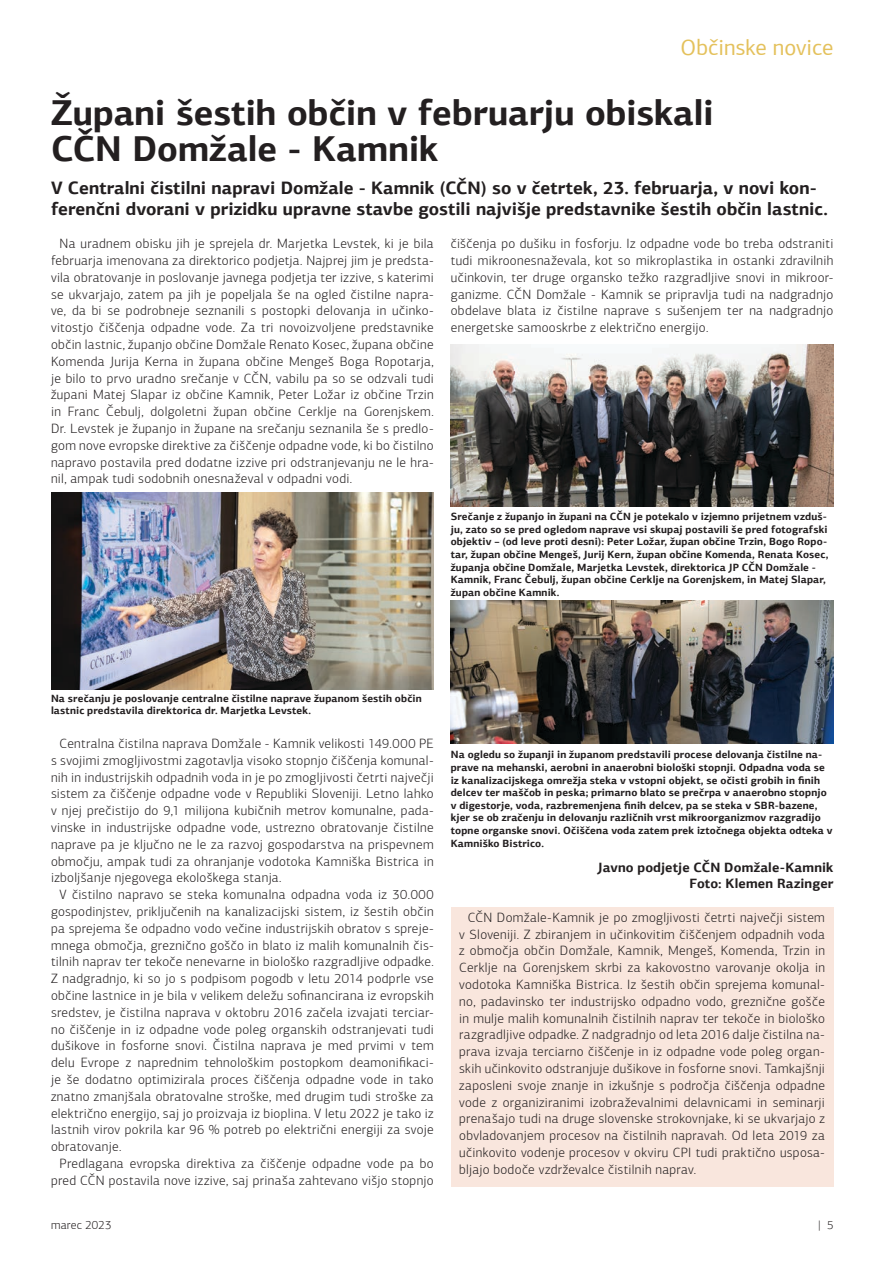
<style>
.page{position:relative;width:893px;height:1263px;background:#fff}
.page>*{position:absolute;margin:0;border:0;box-sizing:border-box;transform-origin:0 0}
.Naslov__Velik{font:700 36px/36px "PF Agora Sans Pro";letter-spacing:-.005em;color:#231f20}
.t1{font:22.5px "PF Agora Sans Pro";color:#e4c15c}
.Podnaslov{font:700 18px/21px "PF Agora Sans Pro";color:#231f20}
.Tekst{font:300 13.5px/16.8px "PF Agora Sans Pro";letter-spacing:.025em;color:#231f20;text-align:justify}
.avtor{font:700 13.5px "PF Agora Sans Pro";letter-spacing:.01em;color:#231f20}
.t2{font:300 12px "PF Agora Sans Pro";letter-spacing:.015em;color:#231f20}
.PODPIS_POD_SLIKO{font:700 10.5px/12.6px "PF Agora Sans Pro";letter-spacing:.015em;color:#231f20}
</style>
<div class="page">
<div style="left:451px;top:907px;width:382px;height:279px;background:#f9e6dd"></div>
<img style="left:51px;top:493px;width:383px;height:196px">
<img style="left:451px;top:344px;width:382px;height:162px">
<img style="left:451px;top:600px;width:382px;height:143px">
<h2 class="t1" style="left:680px;top:34px;width:154px">Občinske novice</h2>
<p class="Naslov__Velik" style="left:51px;top:94px;width:664px">Župani šestih občin v februarju obiskali<br>CČN Domžale - Kamnik</p>
<p class="Podnaslov" style="left:51px;top:177px;width:779px">V Centralni čistilni napravi Domžale - Kamnik (CČN) so v četrtek, 23. februarja, v novi kon&shy;ferenčni dvorani v prizidku upravne stavbe gostili najvišje predstavnike šestih občin lastnic.</p>
<p class="Tekst" style="left:51px;top:235px;width:384px;text-indent:9px">Na uradnem obisku jih je sprejela dr. Marjetka Levstek, ki je bila februarja imenovana za direktorico podjetja. Najprej jim je predsta&shy;vila obratovanje in poslovanje javnega podjetja ter izzive, s katerimi se ukvarjajo, zatem pa jih je popeljala še na ogled čistilne napra&shy;ve, da bi se podrobneje seznanili s postopki delovanja in učinko&shy;vitostjo čiščenja odpadne vode. Za tri novoizvoljene predstavnike občin lastnic, županjo občine Domžale Renato Kosec, župana občine Komenda Jurija Kerna in župana občine Mengeš Boga Ropotarja, je bilo to prvo uradno srečanje v CČN, vabilu pa so se odzvali tudi župani Matej Slapar iz občine Kamnik, Peter Ložar iz občine Trzin in Franc Čebulj, dolgoletni župan občine Cerklje na Gorenjskem.<br>Dr. Levstek je županjo in župane na srečanju seznanila še s predlo&shy;gom nove evropske direktive za čiščenje odpadne vode, ki bo čistilno napravo postavila pred dodatne izzive pri odstranjevanju ne le hra&shy;nil, ampak tudi sodobnih onesnaževal v odpadni vodi.</p>
<p class="Tekst" style="left:451px;top:235px;width:384px">čiščenja po dušiku in fosforju. Iz odpadne vode bo treba odstraniti tudi mikroonesnaževala, kot so mikroplastika in ostanki zdravilnih učinkovin, ter druge organsko težko razgradljive snovi in mikroor&shy;ganizme. CČN Domžale - Kamnik se pripravlja tudi na nadgradnjo obdelave blata iz čistilne naprave s sušenjem ter na nadgradnjo energetske samooskrbe z električno energijo.</p>
<p class="PODPIS_POD_SLIKO" style="left:451px;top:510px;width:379px">Srečanje z županjo in župani na CČN je potekalo v izjemno prijetnem vzduš&shy;ju, zato so se pred ogledom naprave vsi skupaj postavili še pred fotografski objektiv – (od leve proti desni): Peter Ložar, župan občine Trzin, Bogo Ropo&shy;tar, župan občine Mengeš, Jurij Kern, župan občine Komenda, Renata Kosec, županja občine Domžale, Marjetka Levstek, direktorica JP CČN Domžale - Kamnik, Franc Čebulj, župan občine Cerklje na Gorenjskem, in Matej Slapar, župan občine Kamnik.</p>
<p class="PODPIS_POD_SLIKO" style="left:51px;top:692px;width:372px">Na srečanju je poslovanje centralne čistilne naprave županom šestih občin lastnic predstavila direktorica dr. Marjetka Levstek.</p>
<p class="Tekst" style="left:51px;top:735px;width:384px;text-indent:9px">Centralna čistilna naprava Domžale - Kamnik velikosti 149.000 PE s svojimi zmogljivostmi zagotavlja visoko stopnjo čiščenja komunal&shy;nih in industrijskih odpadnih voda in je po zmogljivosti četrti največji sistem za čiščenje odpadne vode v Republiki Sloveniji. Letno lahko v njej prečistijo do 9,1 milijona kubičnih metrov komunalne, pada&shy;vinske in industrijske odpadne vode, ustrezno obratovanje čistilne naprave pa je ključno ne le za razvoj gospodarstva na prispevnem območju, ampak tudi za ohranjanje vodotoka Kamniška Bistrica in izboljšanje njegovega ekološkega stanja.</p>
<p class="Tekst" style="left:51px;top:886px;width:384px;text-indent:9px">V čistilno napravo se steka komunalna odpadna voda iz 30.000 gospodinjstev, priključenih na kanalizacijski sistem, iz šestih občin pa sprejema še odpadno vodo večine industrijskih obratov s spreje&shy;mnega območja, greznično goščo in blato iz malih komunalnih čis&shy;tilnih naprav ter tekoče nenevarne in biološko razgradljive odpadke.<br>Z nadgradnjo, ki so jo s podpisom pogodb v letu 2014 podprle vse občine lastnice in je bila v velikem deležu sofinancirana iz evropskih sredstev, je čistilna naprava v oktobru 2016 začela izvajati terciar&shy;no čiščenje in iz odpadne vode poleg organskih odstranjevati tudi dušikove in fosforne snovi. Čistilna naprava je med prvimi v tem delu Evrope z naprednim tehnološkim postopkom deamonifikaci&shy;je še dodatno optimizirala proces čiščenja odpadne vode in tako znatno zmanjšala obratovalne stroške, med drugim tudi stroške za električno energijo, saj jo proizvaja iz bioplina. V letu 2022 je tako iz lastnih virov pokrila kar 96 % potreb po električni energiji za svoje obratovanje.</p>
<p class="Tekst" style="left:51px;top:1155px;width:384px;text-align:right">Predlagana evropska direktiva za čiščenje odpadne vode pa bo pred CČN postavila nove izzive, saj prinaša zahtevano višjo stopnjo</p>
<p class="PODPIS_POD_SLIKO" style="left:451px;top:748px;width:383px">Na ogledu so županji in županom predstavili procese delovanja čistilne na&shy;prave na mehanski, aerobni in anaerobni biološki stopnji. Odpadna voda se iz kanalizacijskega omrežja steka v vstopni objekt, se očisti grobih in finih delcev ter maščob in peska; primarno blato se prečrpa v anaerobno stopnjo v digestorje, voda, razbremenjena finih delcev, pa se steka v SBR-bazene, kjer se ob zračenju in delovanju različnih vrst mikroorganizmov razgradijo topne organske snovi. Očiščena voda zatem prek iztočnega objekta odteka v Kamniško Bistrico.</p>
<p class="avtor" style="left:598px;top:858px;width:237px">Javno podjetje CČN Domžale-Kamnik</p>
<p class="avtor" style="left:689px;top:875px;width:145px">Foto: Klemen Razinger</p>
<p class="Tekst" style="left:459px;top:909px;width:367px;text-indent:9px">CČN Domžale-Kamnik je po zmogljivosti četrti največji sistem v Sloveniji. Z zbiranjem in učinkovitim čiščenjem odpadnih voda z območja občin Domžale, Kamnik, Mengeš, Komenda, Trzin in Cerklje na Gorenjskem skrbi za kakovostno varovanje okolja in vodotoka Kamniška Bistrica. Iz šestih občin sprejema komunal&shy;no, padavinsko ter industrijsko odpadno vodo, greznične gošče in mulje malih komunalnih čistilnih naprav ter tekoče in biološko razgradljive odpadke. Z nadgradnjo od leta 2016 dalje čistilna na&shy;prava izvaja terciarno čiščenje in iz odpadne vode poleg organ&shy;skih učinkovito odstranjuje dušikove in fosforne snovi. Tamkajšnji zaposleni svoje znanje in izkušnje s področja čiščenja odpadne vode z organiziranimi izobraževalnimi delavnicami in seminarji prenašajo tudi na druge slovenske strokovnjake, ki se ukvarjajo z obvladovanjem procesov na čistilnih napravah. Od leta 2019 za učinkovito vodenje procesov v okviru CPI tudi praktično usposa&shy;bljajo bodoče vzdrževalce čistilnih naprav.</p>
<p class="t2" style="left:51px;top:1218px;width:62px">marec 2023</p>
<p class="t2" style="left:818px;top:1218px;width:17px">| 5</p>
</div>
